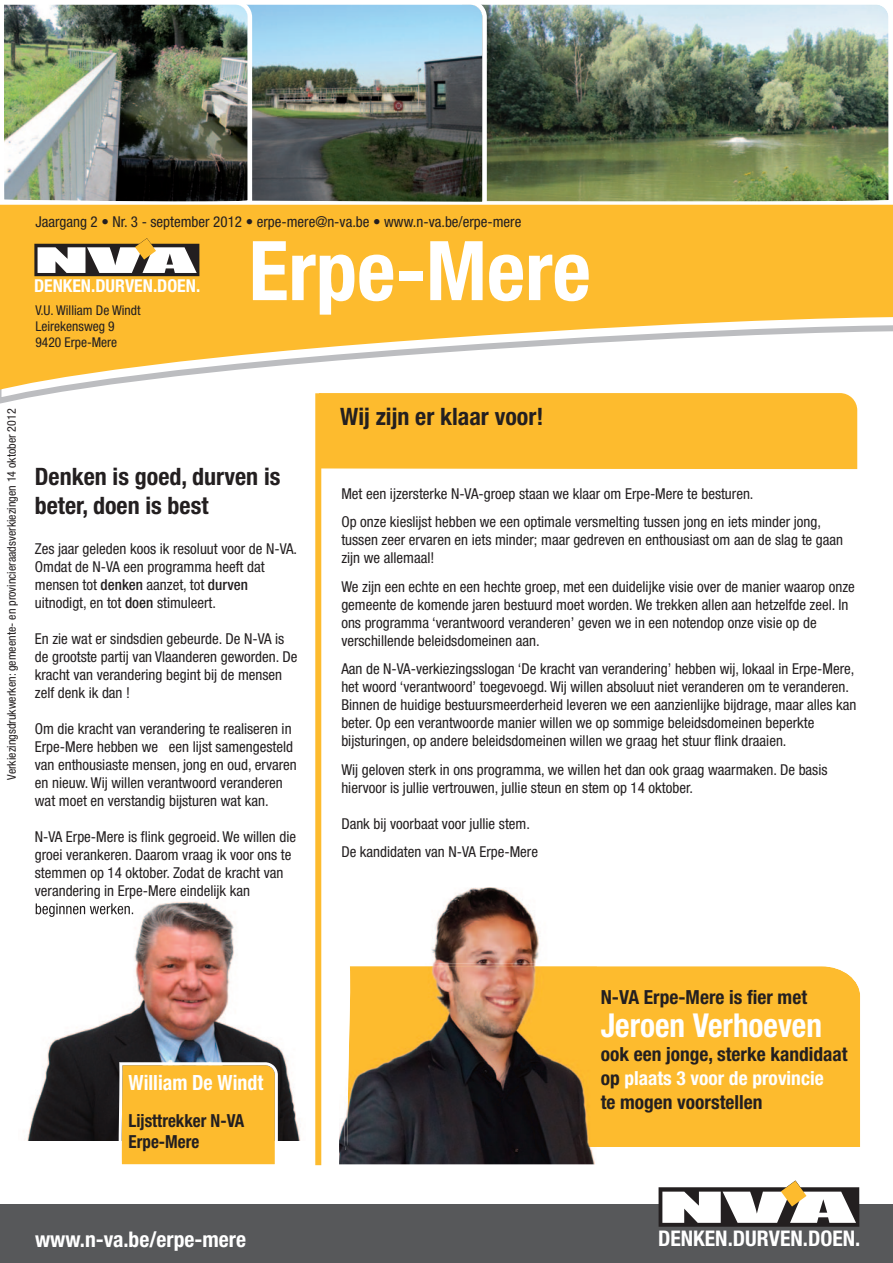
<style>
.page{position:relative;width:893px;height:1263px;background:#fff}
.page>*{position:absolute;margin:0;border:0;box-sizing:border-box;transform-origin:0 0}
.t1{font:700 condensed 82.5px "Helvetica Neue LT Std";color:#fff}
.t2{font:700 condensed 33px "Helvetica Neue LT Std";color:#fff;scale:.95 1}
.t3{font:700 condensed 24px/28.8px "Helvetica Neue LT Std";color:#231f20}
.t4{font:700 condensed 21.6px "Helvetica Neue LT Std";color:#fff}
.t5{font:700 condensed 21px "Helvetica Neue LT Std";color:#fff;scale:.95 1}
.t6{font:700 condensed 19.35px/24px "Helvetica Neue LT Std";color:#231f20}
.t7{font:700 condensed 18px/21.6px "Helvetica Neue LT Std";color:#231f20;scale:.95 1}
.t8{font:700 condensed 17.7px "Helvetica Neue LT Std";color:#fff}
.t9{font:condensed 15px/18px "Helvetica Neue LT Std";color:#231f20}
.t10{font:condensed 13.5px/16.2px "Helvetica Neue LT Std";color:#231f20}
.t11{font:condensed 12px "Helvetica Neue LT Std";color:#231f20}
.s1{font-weight:500}
.s2{color:#fff}
</style>
<div class="page">
<div style="left:597px;top:966px;width:264px;height:181px;background:#fdbb2e"></div>
<div style="left:0;top:1205px;width:893px;height:58px;background:#57585a"></div>
<svg style="left:658px;top:1180px;width:201px;height:47px"></svg>
<img style="left:487px;top:4px;width:406px;height:201px">
<img style="left:252px;top:4px;width:235px;height:201px">
<img style="left:0;top:4px;width:252px;height:201px">
<div style="left:321px;top:405px;width:537px;height:64px;background:#fdbb2e"></div>
<svg style="left:0;top:390px;width:857px;height:15px"></svg>
<svg style="left:0;top:205px;width:893px;height:185px;fill:#fdbb2e"></svg>
<svg style="left:34px;top:238px;width:165px;height:38px"></svg>
<div style="left:315px;top:393px;width:6px;height:772px;background:#fdbb2e"></div>
<img style="left:27px;top:898px;width:274px;height:243px">
<img style="left:35px;top:898px;width:101px;height:1px">
<img style="left:36px;top:903px;width:97px;height:14px">
<svg style="left:117px;top:1062px;width:161px;height:103px;background:#f9bd3d"></svg>
<img style="left:339px;top:887px;width:256px;height:277px">
<img style="left:344px;top:963px;width:253px;height:187px">
<p class="t9" style="left:35px;top:214px;width:487px">Jaargang 2 • Nr. 3 - september 2012 • erpe-mere@n-va.be • www.n-va.be/erpe-mere</p>
<p class="t8" style="left:34px;top:280px;width:168px">DENKEN.DURVEN.DOEN.</p>
<p class="t10" style="left:35px;top:303px;width:107px">V.U. William De Windt<br>Leirekensweg 9<br>9420 Erpe-Mere</p>
<h1 class="t1" style="left:249px;top:241px;width:344px">Erpe-Mere</h1>
<p class="t11" style="left:7px;top:780px;width:373px;rotate:-90deg">Verkiezingsdrukwerken: gemeente- en provincieraadsverkiezingen 14 oktober 2012</p>
<h3 class="t3" style="left:35px;top:464px;width:247px">Denken is goed, durven is beter, doen is best</h3>
<p class="t9" style="left:35px;top:541px;width:264px">Zes jaar geleden koos ik resoluut voor de N-VA.<br>Omdat de N-VA een programma heeft dat mensen tot <span class="s1">denken</span> aanzet, tot <span class="s1">durven </span>uitnodigt, en tot <span class="s1">doen</span> stimuleert.</p>
<p class="t9" style="left:35px;top:631px;width:264px">En zie wat er sindsdien gebeurde. De N-VA is de grootste partij van Vlaanderen geworden. De kracht van verandering begint bij de mensen zelf denk ik dan !</p>
<p class="t9" style="left:35px;top:721px;width:263px">Om die kracht van verandering te realiseren in Erpe-Mere hebben we een lijst samengesteld van enthousiaste mensen, jong en oud, ervaren en nieuw. Wij willen verantwoord veranderen wat moet en verstandig bijsturen wat kan.</p>
<p class="t9" style="left:35px;top:829px;width:263px">N-VA Erpe-Mere is flink gegroeid. We willen die groei verankeren. Daarom vraag ik voor ons te stemmen op 14 oktober. Zodat de kracht van verandering in Erpe-Mere eindelijk kan</p>
<h3 class="t3" style="left:340px;top:405px;width:205px">Wij zijn er klaar voor!</h3>
<p class="t9" style="left:341px;top:480px;width:481px;line-height:28.5px">Met een ijzersterke N-VA-groep staan we klaar om Erpe-Mere te besturen.<br>Op onze kieslijst hebben we een optimale versmelting tussen jong en iets minder jong,</p>
<p class="t9" style="left:341px;top:532px;width:503px">tussen zeer ervaren en iets minder; maar gedreven en enthousiast om aan de slag te gaan zijn we allemaal!</p>
<p class="t9" style="left:341px;top:579px;width:515px">We zijn een echte en een hechte groep, met een duidelijke visie over de manier waarop onze gemeente de komende jaren bestuurd moet worden. We trekken allen aan hetzelfde zeel. In ons programma ‘verantwoord veranderen’ geven we in een notendop onze visie op de verschillende beleidsdomeinen aan.</p>
<p class="t9" style="left:341px;top:661px;width:517px">Aan de N-VA-verkiezingsslogan ‘De kracht van verandering’ hebben wij, lokaal in Erpe-Mere, het woord ‘verantwoord’ toegevoegd. Wij willen absoluut niet veranderen om te veranderen.<br>Binnen de huidige bestuursmeerderheid leveren we een aanzienlijke bijdrage, maar alles kan beter. Op een verantwoorde manier willen we op sommige beleidsdomeinen beperkte bijsturingen, op andere beleidsdomeinen willen we graag het stuur flink draaien.</p>
<p class="t9" style="left:341px;top:762px;width:488px">Wij geloven sterk in ons programma, we willen het dan ook graag waarmaken. De basis hiervoor is jullie vertrouwen, jullie steun en stem op 14 oktober.</p>
<p class="t9" style="left:341px;top:810px;width:198px;line-height:28.5px">Dank bij voorbaat voor jullie stem.<br>De kandidaten van N-VA Erpe-Mere</p>
<h3 class="t5" style="left:129px;top:1075px;width:143px">William De Windt</h3>
<p class="t7" style="left:129px;top:1111px;width:123px">Lijsttrekker N-VA<br>Erpe-Mere</p>
<p class="t6" style="left:601px;top:986px;width:208px">N-VA Erpe-Mere is fier met</p>
<h2 class="t2" style="left:601px;top:1013px;width:234px">Jeroen Verhoeven</h2>
<p class="t6" style="left:601px;top:1043px;width:248px">ook een jonge, sterke kandidaat op <span class="s2">plaats 3 voor de provincie<br></span>te mogen voorstellen</p>
<h3 class="t4" style="left:35px;top:1231px;width:213px">www.n-va.be/erpe-mere</h3>
<h3 class="t4" style="left:658px;top:1231px;width:204px">DENKEN.DURVEN.DOEN.</h3>
</div>
